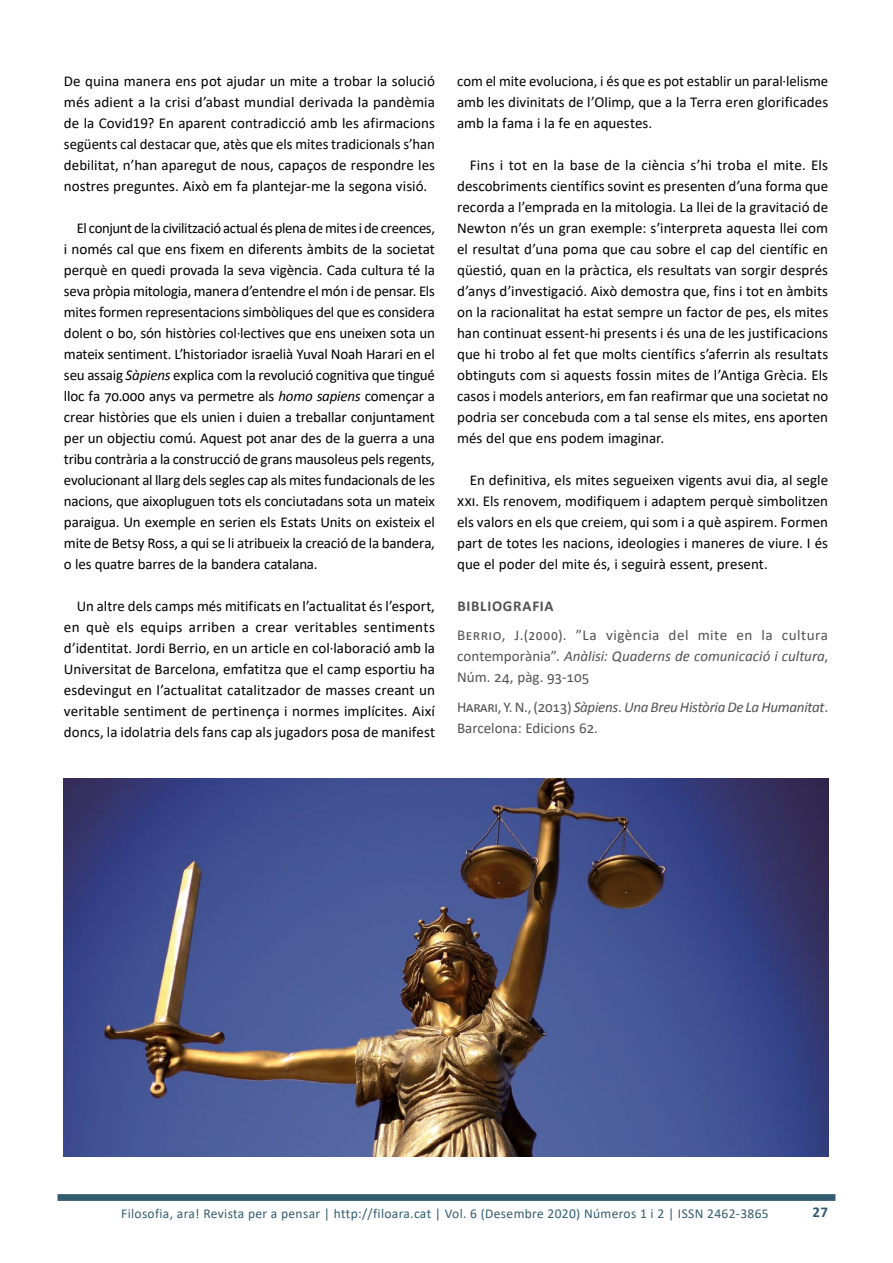
<style>
.page{position:relative;width:893px;height:1263px;background:#fff}
.page>*{position:absolute;margin:0;border:0;box-sizing:border-box;transform-origin:0 0}
.t1{font:15px/21px "Calibri";color:#000;text-align:justify}
.t2{font:15px/21px "Calibri";letter-spacing:.005em;color:#525252;text-align:justify}
.t3{font:700 15px "Calibri";letter-spacing:.045em;color:#525252}
.t4{font:700 15px "Calibri";color:#345c71}
.t5{font:13.5px "Calibri";letter-spacing:.025em;color:#345c71}
.s1{font-style:italic}
</style>
<div class="page">
<svg style="left:58px;top:1194px;width:777px;height:7px;fill:#345c71"></svg>
<img style="left:64px;top:779px;width:764px;height:377px">
<p class="t1" style="left:64px;top:70px;width:373px">De quina manera ens pot ajudar un mite a trobar la solució més adient a la crisi d’abast mundial derivada la pandèmia de la Covid19? En aparent contradicció amb les afirmacions següents cal destacar que, atès que els mites tradicionals s’han debilitat, n’han aparegut de nous, capaços de respondre les nostres preguntes. Això em fa plantejar-me la segona visió.</p>
<p class="t1" style="left:64px;top:217px;width:373px;text-indent:13px">El conjunt de la civilització actual és plena de mites i de creences, i només cal que ens fixem en diferents àmbits de la societat perquè en quedi provada la seva vigència. Cada cultura té la seva pròpia mitologia, manera d’entendre el món i de pensar. Els mites formen representacions simbòliques del que es considera dolent o bo, són històries col·lectives que ens uneixen sota un mateix sentiment. L’historiador israelià Yuval Noah Harari en el seu assaig <span class="s1">Sàpiens</span> explica com la revolució cognitiva que tingué lloc fa 70.000 anys va permetre als <span class="s1">homo sapiens</span> començar a crear històries que els unien i duien a treballar conjuntament per un objectiu comú. Aquest pot anar des de la guerra a una tribu contrària a la construcció de grans mausoleus pels regents, evolucionant al llarg dels segles cap als mites fundacionals de les nacions, que aixopluguen tots els conciutadans sota un mateix paraigua. Un exemple en serien els Estats Units on existeix el mite de Betsy Ross, a qui se li atribueix la creació de la bandera, o les quatre barres de la bandera catalana.</p>
<p class="t1" style="left:64px;top:595px;width:373px;text-indent:13px">Un altre dels camps més mitificats en l’actualitat és l’esport, en què els equips arriben a crear veritables sentiments d’identitat. Jordi Berrio, en un article en col·laboració amb la Universitat de Barcelona, emfatitza que el camp esportiu ha esdevingut en l’actualitat catalitzador de masses creant un veritable sentiment de pertinença i normes implícites. Així doncs, la idolatria dels fans cap als jugadors posa de manifest</p>
<p class="t1" style="left:457px;top:70px;width:373px">com el mite evoluciona, i és que es pot establir un paral·lelisme amb les divinitats de l’Olimp, que a la Terra eren glorificades amb la fama i la fe en aquestes.</p>
<p class="t1" style="left:457px;top:154px;width:373px;text-indent:13px">Fins i tot en la base de la ciència s’hi troba el mite. Els descobriments científics sovint es presenten d’una forma que recorda a l’emprada en la mitologia. La llei de la gravitació de Newton n’és un gran exemple: s’interpreta aquesta llei com el resultat d’una poma que cau sobre el cap del científic en qüestió, quan en la pràctica, els resultats van sorgir després d’anys d’investigació. Això demostra que, fins i tot en àmbits on la racionalitat ha estat sempre un factor de pes, els mites han continuat essent-hi presents i és una de les justificacions que hi trobo al fet que molts científics s’aferrin als resultats obtinguts com si aquests fossin mites de l’Antiga Grècia. Els casos i models anteriors, em fan reafirmar que una societat no podria ser concebuda com a tal sense els mites, ens aporten més del que ens podem imaginar.</p>
<p class="t1" style="left:457px;top:469px;width:373px;text-indent:13px">En definitiva, els mites segueixen vigents avui dia, al segle XXI. Els renovem, modifiquem i adaptem perquè simbolitzen els valors en els que creiem, qui som i a què aspirem. Formen part de totes les nacions, ideologies i maneres de viure. I és que el poder del mite és, i seguirà essent, present.</p>
<p class="t3" style="left:457px;top:595px;width:98px">BIBLIOGRAFIA</p>
<p class="t2" style="left:457px;top:624px;width:17px">BERRIO</p>
<p class="t2" style="left:457px;top:624px;width:373px;text-indent:45px">, J.(2000). ”La vigència del mite en la cultura contemporània”. <span class="s1">Anàlisi: Quaderns de comunicació i cultura</span>, Núm. 24, pàg. 93-105</p>
<p class="t2" style="left:457px;top:696px;width:17px">HARARI</p>
<p class="t2" style="left:457px;top:696px;width:372px;text-indent:41px">, Y. N., (2013) <span class="s1">Sàpiens</span>. <span class="s1">Una Breu Història De La Humanitat</span>.<br>Barcelona: Edicions 62.</p>
<p class="t5" style="left:121px;top:1204px;width:649px">Filosofia, ara! Revista per a pensar | http://filoara.cat | Vol. 6 (Desembre 2020) Números 1 i 2 | ISSN 2462-3865</p>
<p class="t4" style="left:812px;top:1202px;width:17px">27</p>
</div>
